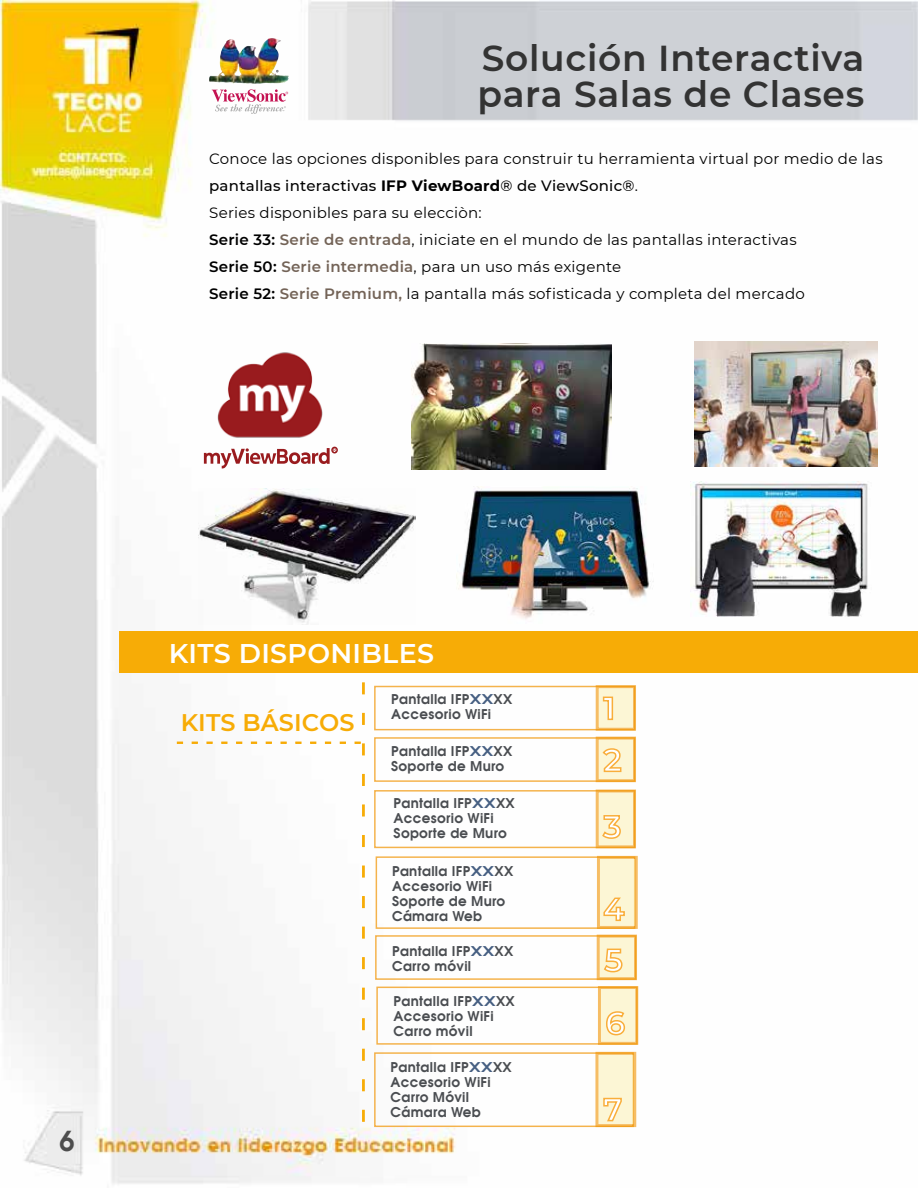
<style>
.page{position:relative;width:918px;height:1188px;background:#fff}
.page>*{position:absolute;margin:0;border:0;box-sizing:border-box;transform-origin:0 0}
.t1{font:600 36px/36px "Montserrat";letter-spacing:.02em;color:#333}
.t2{font:600 31.5px "Montserrat";color:#fff}
.t3{font:600 27px "Montserrat";letter-spacing:.01em;color:#fff}
.t4{font:700 27px "Avian";color:#4d4d4d}
.t5{font:600 24px "Montserrat";letter-spacing:.005em;color:#f7ac06}
.t6{font:15px/27px "Montserrat";letter-spacing:.02em;color:#000}
.t7{font:700 13.5px/15px "Avalon";letter-spacing:.025em;color:#4a4d51}
.s1{font-weight:500}
.s2{font-weight:700}
.s3{font-weight:600}
.s4{font-weight:600;color:#736357}
.s5{color:#465f82}
</style>
<div class="page">
<img style="left:0;top:0;width:918px;height:1184px">
<svg style="left:212px;top:89px;width:76px;height:25px"></svg>
<img style="left:209px;top:39px;width:61px;height:45px">
<div style="left:119px;top:631px;width:799px;height:42px;background:#f7ac06"></div>
<img style="left:203px;top:338px;width:133px;height:115px">
<div style="left:331px;top:447px;width:7px;height:7px;border:2px solid #991b1e;border-radius:50%"></div>
<svg style="left:204px;top:448px;width:132px;height:21px"></svg>
<svg style="left:362px;top:682px;width:3px;height:12px"></svg>
<svg style="left:362px;top:713px;width:3px;height:12px"></svg>
<svg style="left:362px;top:774px;width:3px;height:12px"></svg>
<svg style="left:362px;top:804px;width:3px;height:13px"></svg>
<svg style="left:362px;top:835px;width:3px;height:12px"></svg>
<svg style="left:362px;top:866px;width:3px;height:12px"></svg>
<svg style="left:362px;top:896px;width:3px;height:12px"></svg>
<svg style="left:362px;top:927px;width:3px;height:12px"></svg>
<svg style="left:362px;top:957px;width:3px;height:12px"></svg>
<svg style="left:362px;top:988px;width:3px;height:12px"></svg>
<svg style="left:362px;top:1018px;width:3px;height:12px"></svg>
<svg style="left:362px;top:1049px;width:3px;height:12px"></svg>
<svg style="left:362px;top:1079px;width:3px;height:12px"></svg>
<svg style="left:362px;top:1110px;width:3px;height:12px"></svg>
<svg style="left:177px;top:742px;width:6px;height:2px"></svg>
<svg style="left:192px;top:742px;width:6px;height:2px"></svg>
<svg style="left:206px;top:742px;width:7px;height:2px"></svg>
<svg style="left:221px;top:742px;width:7px;height:2px"></svg>
<svg style="left:236px;top:742px;width:6px;height:2px"></svg>
<svg style="left:251px;top:742px;width:6px;height:2px"></svg>
<svg style="left:266px;top:742px;width:6px;height:2px"></svg>
<svg style="left:280px;top:742px;width:7px;height:2px"></svg>
<svg style="left:295px;top:742px;width:7px;height:2px"></svg>
<svg style="left:310px;top:742px;width:6px;height:2px"></svg>
<svg style="left:325px;top:742px;width:6px;height:2px"></svg>
<svg style="left:340px;top:742px;width:6px;height:2px"></svg>
<svg style="left:355px;top:742px;width:10px;height:13px"></svg>
<div style="left:597px;top:856px;width:41px;height:73px;background:#fcf6d5;border:3px solid #f19300"></div>
<svg style="left:603px;top:897px;width:22px;height:25px"></svg>
<div style="left:596px;top:790px;width:40px;height:58px;background:#fcf6d5;border:3px solid #f19300"></div>
<svg style="left:602px;top:815px;width:19px;height:24px"></svg>
<div style="left:596px;top:685px;width:40px;height:46px;background:#fcf6d5;border:3px solid #f19300"></div>
<svg style="left:602px;top:696px;width:12px;height:25px"></svg>
<img style="left:199px;top:488px;width:217px;height:136px">
<img style="left:411px;top:344px;width:201px;height:125px">
<img style="left:457px;top:487px;width:196px;height:137px">
<img style="left:690px;top:481px;width:186px;height:136px">
<img style="left:694px;top:342px;width:184px;height:124px">
<svg style="left:595px;top:1052px;width:41px;height:75px;background:#fae5b4"></svg>
<svg style="left:603px;top:1097px;width:19px;height:25px"></svg>
<div style="left:596px;top:737px;width:40px;height:45px;background:#fcf6d5;border:3px solid #f19300"></div>
<svg style="left:602px;top:748px;width:20px;height:25px"></svg>
<div style="left:597px;top:935px;width:40px;height:45px;background:#fcf6d5;border:3px solid #f19300"></div>
<svg style="left:604px;top:948px;width:19px;height:25px"></svg>
<div style="left:598px;top:986px;width:40px;height:59px;background:#fcf6d5;border:3px solid #f19300"></div>
<svg style="left:606px;top:1011px;width:20px;height:25px"></svg>
<h1 class="t1" style="left:478px;top:39px;width:388px">Solución Interactiva para Salas de Clases</h1>
<p class="t6" style="left:209px;top:144px;width:675px">Conoce las opciones disponibles para construir tu herramienta virtual por medio de las <span class="s1">pantallas interactivas</span> <span class="s2">IFP ViewBoard</span><span class="s1">® de ViewSonic®</span>.<br>Series disponibles para su elecciòn:<br><span class="s3">Serie 33:</span> <span class="s4">Serie de entrada</span>, iniciate en el mundo de las pantallas interactivas<br><span class="s3">Serie 50:</span> <span class="s4">Serie intermedia</span>, para un uso más exigente<br><span class="s3">Serie 52:</span> <span class="s4">Serie Premium,</span> la pantalla más sofisticada y completa del mercado</p>
<h3 class="t4" style="left:60px;top:1124px;width:17px">6</h3>
<h3 class="t3" style="left:169px;top:634px;width:267px">KITS DISPONIBLES</h3>
<h3 class="t5" style="left:181px;top:706px;width:175px">KITS BÁSICOS</h3>
<p class="t7" style="left:391px;top:691px;width:123px">Pantalla IFP<span class="s5">XX</span>XX<br>Accesorio WiFi</p>
<p class="t7" style="left:391px;top:743px;width:123px">Pantalla IFP<span class="s5">XX</span>XX<br>Soporte de Muro</p>
<p class="t7" style="left:394px;top:795px;width:123px">Pantalla IFP<span class="s5">XX</span>XX<br>Accesorio WiFi<br>Soporte de Muro</p>
<p class="t7" style="left:392px;top:863px;width:123px">Pantalla IFP<span class="s5">XX</span>XX<br>Accesorio WiFi<br>Soporte de Muro<br>Cámara Web</p>
<p class="t7" style="left:392px;top:943px;width:123px">Pantalla IFP<span class="s5">XX</span>XX<br>Carro móvil</p>
<p class="t7" style="left:394px;top:993px;width:123px">Pantalla IFP<span class="s5">XX</span>XX<br>Accesorio WiFi<br>Carro móvil</p>
<p class="t7" style="left:391px;top:1059px;width:123px">Pantalla IFP<span class="s5">XX</span>XX<br>Accesorio WiFi<br>Carro Móvil<br>Cámara Web</p>
<h2 class="t2" style="left:603px;top:686px;width:14px">1</h2>
<h2 class="t2" style="left:603px;top:738px;width:20px">2</h2>
<h2 class="t2" style="left:603px;top:804px;width:20px">3</h2>
<h2 class="t2" style="left:603px;top:887px;width:23px">4</h2>
<h2 class="t2" style="left:604px;top:938px;width:20px">5</h2>
<h2 class="t2" style="left:605px;top:1001px;width:21px">6</h2>
<h2 class="t2" style="left:603px;top:1087px;width:21px">7</h2>
</div>
